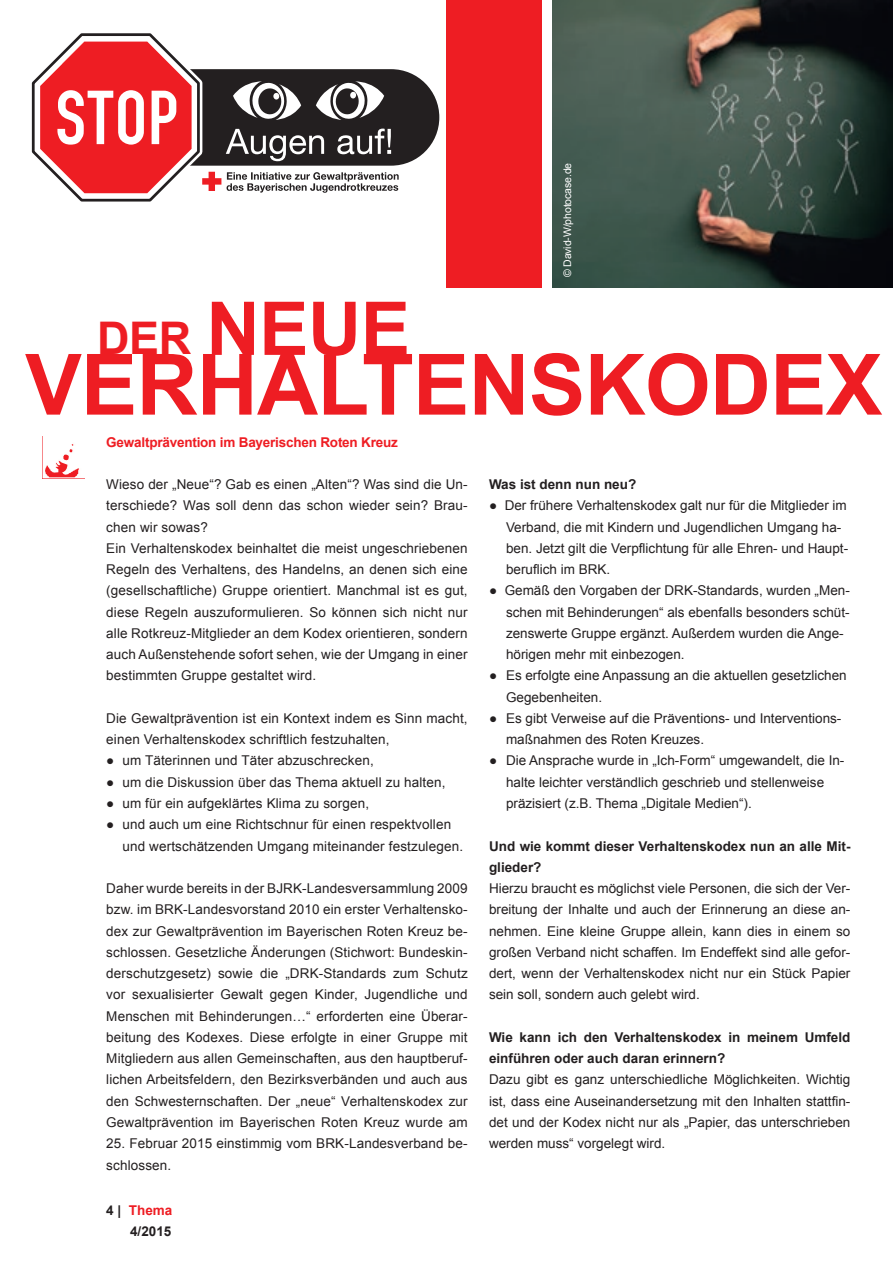
<style>
.page{position:relative;width:893px;height:1263px;background:#fff}
.page>*{position:absolute;margin:0;border:0;box-sizing:border-box;transform-origin:0 0}
.t1{font:700 84.75px "Arial";letter-spacing:-.01em;color:#ee1d23}
.t2{font:700 74.25px "Arial";color:#ee1d23}
.t3{font:700 45px "Arial";color:#ee1d23}
.t4{font:13.5px/21.3px "Arial";letter-spacing:.01em;color:#231f20}
.t5{font:700 13.5px/21.3px "Arial";color:#231f20}
.t6{font:700 13.5px "Arial";letter-spacing:-.015em;color:#ee1d23}
.t7{font:10.5px "Arial";letter-spacing:-.01em;color:#fff}
.s1{color:#ee1d23}
</style>
<div class="page">
<svg style="left:31px;top:33px;width:409px;height:169px"></svg>
<img style="left:45px;top:444px;width:34px;height:34px">
<img style="left:553px;top:0;width:340px;height:287px">
<div style="left:446px;top:0;width:96px;height:287px;background:#ee1d23"></div>
<p class="t7" style="left:560px;top:277px;width:116px;rotate:-90deg">© David-W/photocase.de</p>
<h2 class="t2" style="left:206px;top:280px;width:205px">NEUE</h2>
<h1 class="t1" style="left:25px;top:329px;width:858px">VERHALTENSKODEX</h1>
<h3 class="t3" style="left:97px;top:309px;width:96px">DER</h3>
<p class="t6" style="left:106px;top:433px;width:293px">Gewaltprävention im Bayerischen Roten Kreuz</p>
<p class="t4" style="left:106px;top:474px;width:363px">Wieso der „Neue“? Gab es einen „Alten“? Was sind die Un&shy;terschiede? Was soll denn das schon wieder sein? Brau&shy;chen wir sowas?<br>Ein Verhaltenskodex beinhaltet die meist ungeschriebenen Regeln des Verhaltens, des Handelns, an denen sich eine (gesellschaftliche) Gruppe orientiert. Manchmal ist es gut, diese Regeln auszuformulieren. So können sich nicht nur alle Rotkreuz-Mitglieder an dem Kodex orientieren, sondern auch Außenstehende sofort sehen, wie der Umgang in einer bestimmten Gruppe gestaltet wird.</p>
<p class="t4" style="left:106px;top:708px;width:363px">Die Gewaltprävention ist ein Kontext indem es Sinn macht, einen Verhaltenskodex schriftlich festzuhalten,</p>
<p class="t4" style="left:106px;top:750px;width:269px">● um Täterinnen und Täter abzuschrecken,</p>
<p class="t4" style="left:106px;top:771px;width:341px">● um die Diskussion über das Thema aktuell zu halten,</p>
<p class="t4" style="left:106px;top:793px;width:264px">● um für ein aufgeklärtes Klima zu sorgen,</p>
<p class="t4" style="left:122px;top:814px;width:342px;text-indent:-16px">● und auch um eine Richtschnur für einen respektvollen und wertschätzenden Umgang miteinander festzulegen.</p>
<p class="t4" style="left:106px;top:878px;width:363px;text-align:justify">Daher wurde bereits in der BJRK-Landesversammlung 2009 bzw. im BRK-Landesvorstand 2010 ein erster Verhaltensko&shy;dex zur Gewaltprävention im Bayerischen Roten Kreuz be&shy;schlossen. Gesetzliche Änderungen (Stichwort: Bundeskin&shy;derschutzgesetz) sowie die „DRK-Standards zum Schutz vor sexualisierter Gewalt gegen Kinder, Jugendliche und Menschen mit Behinderungen…“ erforderten eine Überar&shy;beitung des Kodexes. Diese erfolgte in einer Gruppe mit Mitgliedern aus allen Gemeinschaften, aus den hauptberuf&shy;lichen Arbeitsfeldern, den Bezirksverbänden und auch aus den Schwesternschaften. Der „neue“ Verhaltenskodex zur Gewaltprävention im Bayerischen Roten Kreuz wurde am</p>
<p class="t4" style="left:106px;top:1133px;width:363px">25. Februar 2015 einstimmig vom BRK-Landesverband be&shy;schlossen.</p>
<p class="t5" style="left:106px;top:1200px;width:68px;text-align:right">4 | <span class="s1">Thema<br></span>4/2015</p>
<p class="t5" style="left:489px;top:474px;width:149px">Was ist denn nun neu?</p>
<p class="t4" style="left:506px;top:495px;width:344px;text-indent:-17px">● Der frühere Verhaltenskodex galt nur für die Mitglieder im Verband, die mit Kindern und Jugendlichen Umgang ha&shy;ben. Jetzt gilt die Verpflichtung für alle Ehren- und Haupt&shy;beruflich im BRK.</p>
<p class="t4" style="left:506px;top:580px;width:345px;text-indent:-17px">● Gemäß den Vorgaben der DRK-Standards, wurden „Men&shy;schen mit Behinderungen“ als ebenfalls besonders schüt&shy;zenswerte Gruppe ergänzt. Außerdem wurden die Ange&shy;hörigen mehr mit einbezogen.</p>
<p class="t4" style="left:506px;top:665px;width:342px;text-indent:-17px">● Es erfolgte eine Anpassung an die aktuellen gesetzlichen<br>Gegebenheiten.</p>
<p class="t4" style="left:506px;top:708px;width:337px;text-indent:-17px">● Es gibt Verweise auf die Präventions- und Interventions&shy;maßnahmen des Roten Kreuzes.</p>
<p class="t4" style="left:506px;top:750px;width:340px;text-indent:-17px">● Die Ansprache wurde in „Ich-Form“ umgewandelt, die In&shy;halte leichter verständlich geschrieb und stellenweise präzisiert (z.B. Thema „Digitale Medien“).</p>
<p class="t5" style="left:489px;top:836px;width:363px">Und wie kommt dieser Verhaltenskodex nun an alle Mit&shy;glieder?</p>
<p class="t4" style="left:489px;top:878px;width:363px;text-align:justify">Hierzu braucht es möglichst viele Personen, die sich der Ver&shy;breitung der Inhalte und auch der Erinnerung an diese an&shy;nehmen. Eine kleine Gruppe allein, kann dies in einem so großen Verband nicht schaffen. Im Endeffekt sind alle gefor&shy;dert, wenn der Verhaltenskodex nicht nur ein Stück Papier sein soll, sondern auch gelebt wird.</p>
<p class="t5" style="left:489px;top:1027px;width:363px">Wie kann ich den Verhaltenskodex in meinem Umfeld einführen oder auch daran erinnern?</p>
<p class="t4" style="left:489px;top:1069px;width:363px;text-align:justify">Dazu gibt es ganz unterschiedliche Möglichkeiten. Wichtig ist, dass eine Auseinandersetzung mit den Inhalten stattfin&shy;det und der Kodex nicht nur als „Papier, das unterschrieben werden muss“ vorgelegt wird.</p>
</div>
